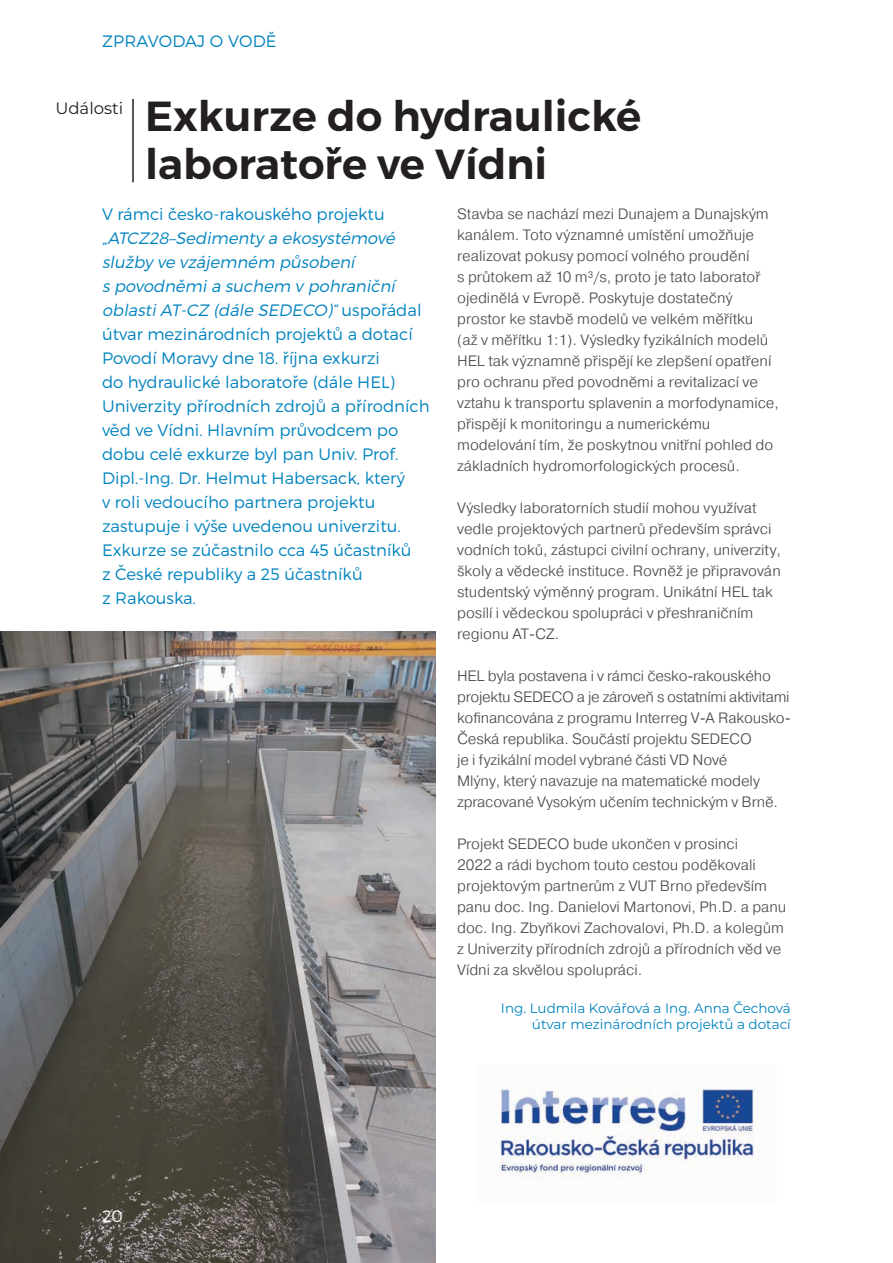
<style>
.page{position:relative;width:893px;height:1263px;background:#fff}
.page>*{position:absolute;margin:0;border:0;box-sizing:border-box;transform-origin:0 0}
.t1{font:600 42px/48px "Montserrat";color:#231f20}
.t2{font:300 16.5px/24px "Montserrat";color:#0083bf}
.t3{font:16.5px "Montserrat";color:#231f20}
.t4{font:300 16.5px "Montserrat";color:#fff}
.t5{font:300 15px/21px "Pragmatica";color:#4b4c4d}
.t6{font:13.5px/16.5px "Montserrat";color:#0083bf;text-align:right}
.s1{font-style:italic}
</style>
<div class="page">
<hr style="left:132px;top:99px;width:2px;height:83px;background:#231f20">
<img style="left:0;top:631px;width:436px;height:632px">
<img style="left:500px;top:1088px;width:255px;height:93px">
<p class="t2" style="left:102px;top:29px;width:176px">ZPRAVODAJ O VODĚ</p>
<p class="t3" style="left:55px;top:97px;width:69px">Události</p>
<h1 class="t1" style="left:145px;top:92px;width:498px">Exkurze do hydraulické laboratoře ve Vídni</h1>
<p class="t2" style="left:102px;top:202px;width:284px">V rámci česko-rakouského projektu</p>
<p class="t2" style="left:102px;top:226px;width:329px"><span class="s1">„ATCZ28–Sedimenty a ekosystémové služby ve vzájemném působení<br>s povodněmi a suchem v pohraniční oblasti AT-CZ (dále SEDECO)“</span> u s p o řá d a l útvar mezinárodních projektů a dotací Povodí Moravy dne 18. října exkurzi<br>do hydraulické laboratoře (dále HEL)<br>Univerzity přírodních zdrojů a přírodních věd ve Vídni. Hlavním průvodcem po dobu celé exkurze byl pan Univ. Prof.<br>Dipl.-Ing. Dr. Helmut Habersack, který<br>v roli vedoucího partnera projektu zastupuje i výše uvedenou univerzitu.<br>Exkurze se zúčastnilo cca 45 účastníků<br>z České republiky a 25 účastníků<br>z Rakouska.</p>
<p class="t5" style="left:457px;top:203px;width:323px">Stavba se nachází mezi Dunajem a Dunajským kanálem. Toto významné umístění umožňuje realizovat pokusy pomocí volného proudění<br>s průtokem až 10 m³/s, proto je tato laboratoř ojedinělá v Evropě. Poskytuje dostatečný prostor ke stavbě modelů ve velkém měřítku<br>(až v měřítku 1:1). Výsledky fyzikálních modelů HEL tak významně přispějí ke zlepšení opatření pro ochranu před povodněmi a revitalizací ve vztahu k transportu splavenin a morfodynamice, přispějí k monitoringu a numerickému modelování tím, že poskytnou vnitřní pohled do základních hydromorfologických procesů.</p>
<p class="t5" style="left:457px;top:497px;width:325px">Výsledky laboratorních studií mohou využívat vedle projektových partnerů především správci vodních toků, zástupci civilní ochrany, univerzity, školy a vědecké instituce. Rovněž je připravován studentský výměnný program. Unikátní HEL tak posílí i vědeckou spolupráci v přeshraničním regionu AT-CZ.</p>
<p class="t5" style="left:457px;top:665px;width:335px">HEL byla postavena i v rámci česko-rakouského projektu SEDECO a je zároveň s ostatními aktivitami kofinancována z programu Interreg V-A Rakousko-Česká republika. Součástí projektu SEDECO<br>je i fyzikální model vybrané části VD Nové<br>Mlýny, který navazuje na matematické modely zpracované Vysokým učením technickým v Brně.</p>
<p class="t5" style="left:457px;top:833px;width:331px">Projekt SEDECO bude ukončen v prosinci<br>2022 a rádi bychom touto cestou poděkovali projektovým partnerům z VUT Brno především panu doc. Ing. Danielovi Martonovi, Ph.D. a panu doc. Ing. Zbyňkovi Zachovalovi, Ph.D. a kolegům z Univerzity přírodních zdrojů a přírodních věd ve Vídni za skvělou spolupráci.</p>
<p class="t6" style="left:501px;top:999px;width:291px">Ing. Ludmila Kovářová a Ing. Anna Čechová útvar mezinárodních projektů a dotací</p>
<p class="t4" style="left:102px;top:1206px;width:22px">20</p>
</div>
